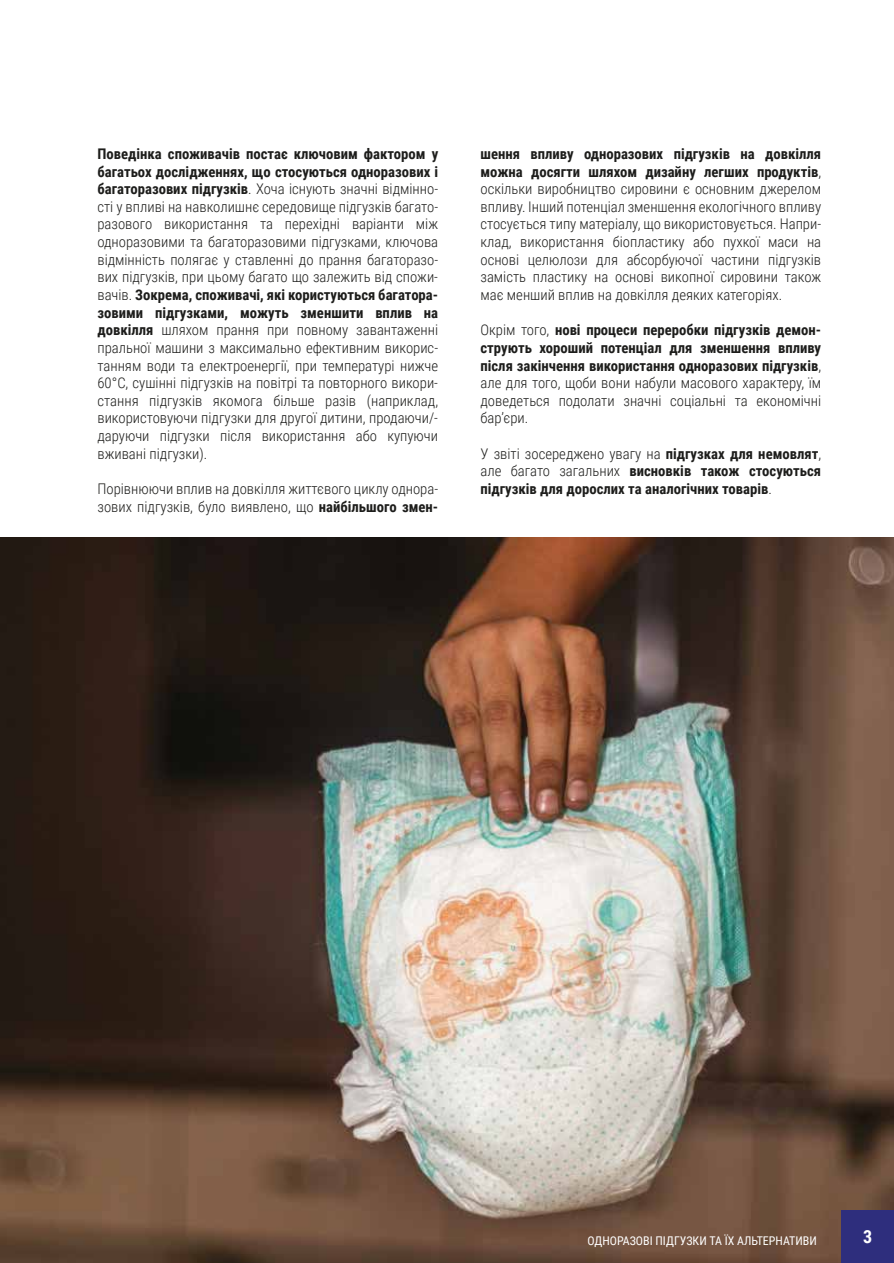
<style>
.page{position:relative;width:894px;height:1263px;background:#fff}
.page>*{position:absolute;margin:0;border:0;box-sizing:border-box;transform-origin:0 0}
.t1{font:700 18px "Roboto Condensed";color:#fff}
.t2{font:300 14.7px/17.7px "Roboto Condensed";color:#1d1d1b;text-align:justify}
.t3{font:700 14.7px/17.7px "Roboto Condensed";color:#1d1d1b;text-align:justify}
.t4{font:12px "Roboto Condensed";color:#fff}
.s1{font-weight:700}
.s2{font-weight:300}
</style>
<div class="page">
<img style="left:0;top:538px;width:893px;height:725px">
<div style="left:841px;top:1211px;width:53px;height:52px;background:#2e2e7d"></div>
<p class="t2" style="left:97px;top:144px;width:342px"><span class="s1">Поведінка споживачів постає ключовим фактором у багатьох дослідженнях, що стосуються одноразових і багаторазових підгузків</span>. Хоча існують значні відмінно&shy;сті у впливі на навколишнє середовище підгузків багато&shy;разового використання та перехідні варіанти між одноразовими та багаторазовими підгузками, ключова відмінність полягає у ставленні до прання багаторазо&shy;вих підгузків, при цьому багато що залежить від спожи&shy;вачів. <span class="s1">Зокрема, споживачі, які користуються багатора&shy;зовими підгузками, можуть зменшити вплив на довкілля</span> шляхом прання при повному завантаженні пральної машини з максимально ефективним викорис&shy;танням води та електроенергії, при температурі нижче 60°C, сушінні підгузків на повітрі та повторного викори&shy;стання підгузків якомога більше разів (наприклад, використовуючи підгузки для другої дитини, продаючи/- даруючи підгузки після використання або купуючи вживані підгузки).</p>
<p class="t2" style="left:97px;top:479px;width:342px">Порівнюючи вплив на довкілля життєвого циклу однора&shy;зових підгузків, було виявлено, що <span class="s1">найбільшого змен-</span></p>
<p class="t2" style="left:480px;top:144px;width:342px"><span class="s1">шення впливу одноразових підгузків на довкілля можна досягти шляхом дизайну легших продуктів</span>, оскільки виробництво сировини є основним джерелом впливу. Інший потенціал зменшення екологічного впливу стосується типу матеріалу, що використовується. Напри&shy;клад, використання біопластику або пухкої маси на основі целюлози для абсорбуючої частини підгузків замість пластику на основі викопної сировини також має менший вплив на довкілля деяких категоріях.</p>
<p class="t3" style="left:480px;top:321px;width:342px"><span class="s2">Окрім того,</span> нові процеси переробки підгузків демон&shy;струють хороший потенціал для зменшення впливу після закінчення використання одноразових підгузків<span class="s2">, але для того, щоби вони набули масового характеру, їм доведеться подолати значні соціальні та економічні бар’єри.</span></p>
<p class="t3" style="left:480px;top:444px;width:342px"><span class="s2">У звіті зосереджено увагу на</span> підгузках для немовлят<span class="s2">, але багато загальних</span> висновків також стосуються підгузків для дорослих та аналогічних товарів<span class="s2">.</span></p>
<p class="t4" style="left:587px;top:1232px;width:231px">ОДНОРАЗОВІ ПІДГУЗКИ ТА ЇХ АЛЬТЕРНАТИВИ</p>
<p class="t1" style="left:863px;top:1224px;width:11px">3</p>
</div>
